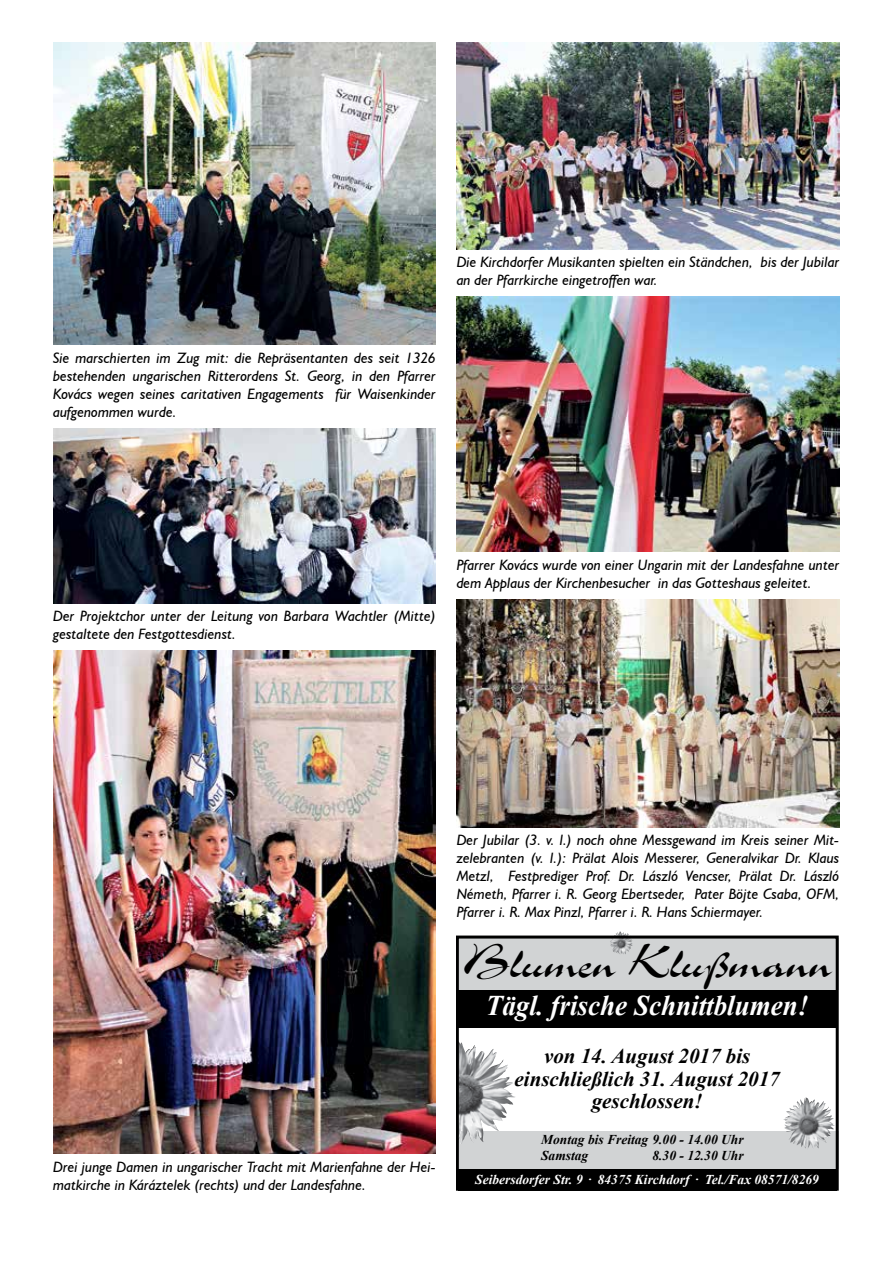
<style>
.page{position:relative;width:893px;height:1263px;background:#fff}
.page>*{position:absolute;margin:0;border:0;box-sizing:border-box;transform-origin:0 0}
.t1{font:49.5px "Slogan D";color:#000}
.t2{font:italic 700 28.5px "Times New Roman";color:#fff;scale:.95 1}
.t3{font:italic 700 21px/22.5px "Times New Roman";color:#000;text-align:center}
.t4{font:italic 15px/18px "Humanist 521 BT";color:#000}
.t5{font:italic 700 13.5px/24px "Times New Roman";color:#fff}
.t6{font:italic 700 13.5px/16.2px "Times New Roman";color:#000}
.s1{color:#000}
.s2{font-family:"Comic Sans MS";font-style:normal}
</style>
<div class="page">
<img style="left:457px;top:43px;width:382px;height:206px">
<img style="left:457px;top:297px;width:382px;height:255px">
<img style="left:457px;top:599px;width:382px;height:228px">
<img style="left:53px;top:43px;width:383px;height:302px">
<img style="left:53px;top:428px;width:383px;height:175px">
<img style="left:53px;top:651px;width:383px;height:503px">
<div style="left:458px;top:1168px;width:379px;height:23px;background:#000"></div>
<div style="left:459px;top:1131px;width:380px;height:37px;background:#d1d3d4"></div>
<div style="left:458px;top:938px;width:380px;height:52px;background:#d1d3d4"></div>
<img style="left:783px;top:1097px;width:23px;height:25px">
<img style="left:461px;top:1042px;width:46px;height:102px">
<div style="left:457px;top:990px;width:379px;height:37px;background:#000"></div>
<svg style="left:610px;top:931px;width:10px;height:12px"></svg>
<div style="left:457px;top:935px;width:382px;height:256px;border:3px solid #000"></div>
<p class="t4" style="left:457px;top:253px;width:384px">Die Kirchdorfer Musikanten spielten ein Ständchen, bis der Jubilar an der Pfarrkirche eingetroffen war.</p>
<p class="t4" style="left:53px;top:349px;width:384px;text-align:justify">Sie marschierten im Zug mit: die Repräsentanten des seit 1326 bestehenden ungarischen Ritterordens St. Georg, in den Pfarrer Kovács wegen seines caritativen Engagements für Waisenkinder aufgenommen wurde.</p>
<p class="t4" style="left:53px;top:607px;width:384px">Der Projektchor unter der Leitung von Barbara Wachtler (Mitte) gestaltete den Festgottesdienst.</p>
<p class="t4" style="left:457px;top:556px;width:384px">Pfarrer Kovács wurde von einer Ungarin mit der Landesfahne unter dem Applaus der Kirchenbesucher in das Gotteshaus geleitet.</p>
<p class="t4" style="left:53px;top:1157px;width:384px">Drei junge Damen in ungarischer Tracht mit Marienfahne der Hei&shy;matkirche in Káráztelek (rechts) und der Landesfahne.</p>
<p class="t4" style="left:457px;top:831px;width:384px;text-align:justify">Der Jubilar (3. v. l.) noch ohne Messgewand im Kreis seiner Mit&shy;zelebranten (v. l.): Prälat Alois Messerer, Generalvikar Dr. Klaus Metzl, Festprediger Prof. Dr. László Vencser, Prälat Dr. László Németh, Pfarrer i. R. Georg Ebertseder, Pater Böjte Csaba, OFM, Pfarrer i. R. Max Pinzl, Pfarrer i. R. Hans Schiermayer.</p>
<h1 class="t1" style="left:462px;top:935px;width:370px">Blumen Klußmann</h1>
<h2 class="t2" style="left:486px;top:986px;width:341px">Tägl. frische Schnittblumen!</h2>
<h3 class="t3" style="left:515px;top:1044px;width:267px">von 14. August 2017 bis einschließlich 31. August 2017 geschlossen!</h3>
<p class="t6" style="left:541px;top:1131px;width:204px">Montag bis Freitag 9.00 - 14.00 Uhr<br>Samstag</p>
<p class="t5" style="left:475px;top:1143px;width:345px;text-indent:177px"><span class="s1">8.30 - 12.30 Uhr<br></span>Seibersdorfer Str. 9 <span class="s2">·</span> 84375 Kirchdorf <span class="s2">·</span> Tel./Fax 08571/8269</p>
</div>
